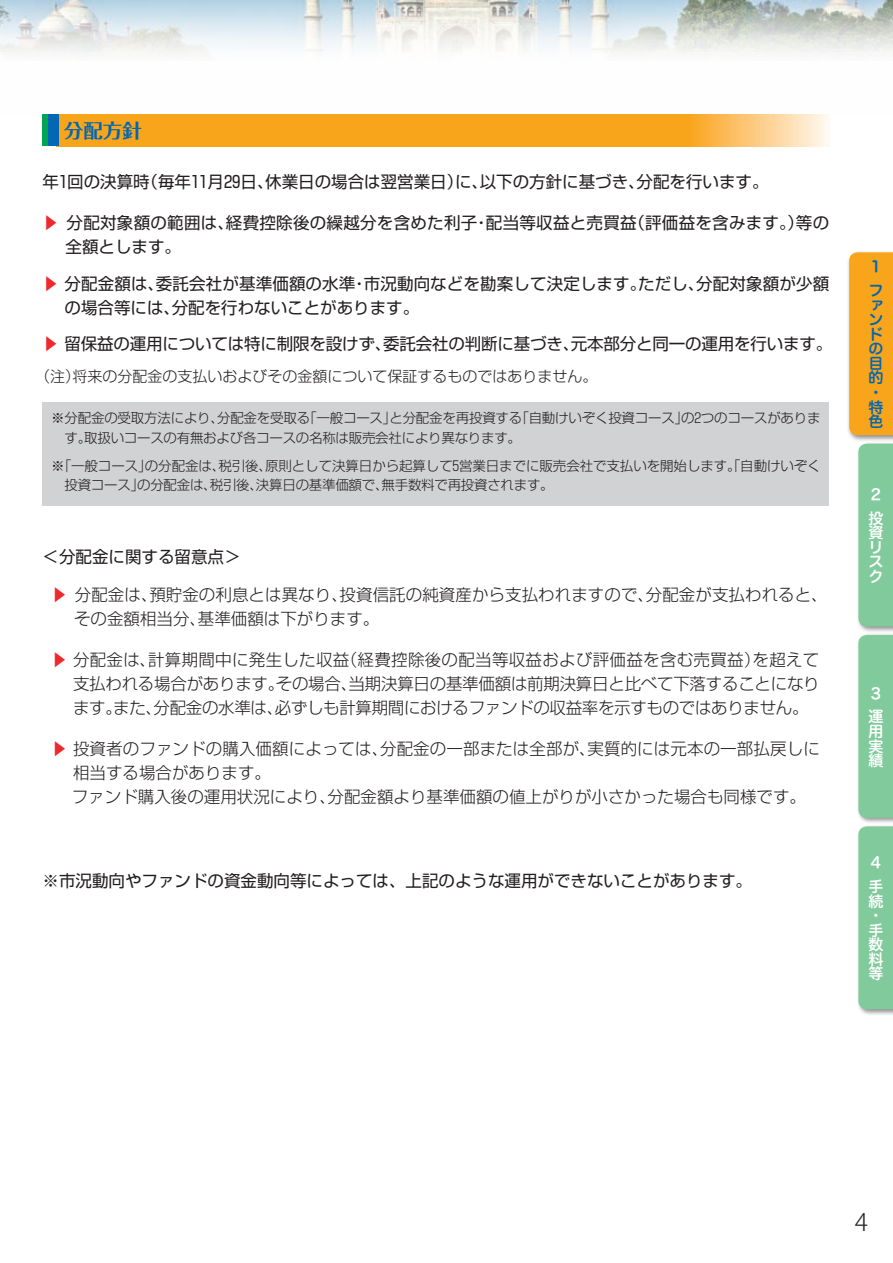
<style>
.page{position:relative;width:893px;height:1263px;background:#fff}
.page>*{position:absolute;margin:0;border:0;box-sizing:border-box;transform-origin:0 0}
.t1{font:300 24px "Koz Go Pro";color:#231f20}
.t2{font:700 19.5px "Folk Pro";color:#0166b3}
.t3{font:300 16.5px/24px "Shin Go Pr 5";color:#231f20}
.t4{font:16.5px/24px "Shin Go Pr 5";color:#231f20}
.t5{font:300 15px "Shin Go Pr 5";color:#231f20}
.t6{font:15px/14.5px "Hira Maru Std N W6";color:#fff}
.t7{font:15px/14.5px "Hira Maru Std N W6";color:#0166b3}
.t8{font:300 13.5px/19.5px "Shin Go Pr 5";letter-spacing:-.015em;color:#231f20}
.s1{color:#ee292d}
</style>
<div class="page">
<div style="left:847px;top:250px;width:46px;height:192px;background:#231f20;opacity:.5"></div>
<div style="left:849px;top:252px;width:44px;height:183px;background:#f9a51b"></div>
<div style="left:856px;top:441px;width:37px;height:192px;background:#231f20;opacity:.5"></div>
<div style="left:858px;top:444px;width:35px;height:182px;background:#80ca9c"></div>
<div style="left:856px;top:632px;width:37px;height:193px;background:#231f20;opacity:.5"></div>
<div style="left:858px;top:635px;width:35px;height:183px;background:#80ca9c"></div>
<div style="left:856px;top:824px;width:37px;height:192px;background:#231f20;opacity:.5"></div>
<div style="left:858px;top:826px;width:35px;height:183px;background:#80ca9c"></div>
<img style="left:1px;top:0;width:892px;height:119px">
<img style="left:0;top:0;width:1px;height:115px">
<svg style="left:58px;top:115px;width:771px;height:31px;background:#f9ac2f"></svg>
<div style="left:43px;top:115px;width:6px;height:31px;background:#00a54f"></div>
<div style="left:48px;top:115px;width:10px;height:31px;background:#0166b3"></div>
<div style="left:43px;top:403px;width:786px;height:103px;background:#d1d2d4"></div>
<p class="t2" style="left:64px;top:114px;width:79px">分配方針</p>
<p class="t4" style="left:43px;top:168px;width:727px">年1回の決算時（毎年11月29日、休業日の場合は翌営業日）に、以下の方針に基づき、分配を行います。</p>
<p class="t4" style="left:59px;top:209px;width:772px;text-indent:-16px"><span class="s1">▶</span> 分配対象額の範囲は、経費控除後の繰越分を含めた利子・配当等収益と売買益（評価益を含みます。）等の　全額とします。</p>
<p class="t4" style="left:65px;top:270px;width:766px;text-indent:-22px"><span class="s1">▶</span> 分配金額は、委託会社が基準価額の水準・市況動向などを勘案して決定します。ただし、分配対象額が少額の場合等には、分配を行わないことがあります。</p>
<p class="t4" style="left:43px;top:331px;width:791px"><span class="s1">▶</span> 留保益の運用については特に制限を設けず、委託会社の判断に基づき、元本部分と同一の運用を行います。</p>
<p class="t5" style="left:35px;top:364px;width:564px">（注）将来の分配金の支払いおよびその金額について保証するものではありません。</p>
<p class="t8" style="left:65px;top:407px;width:758px;text-indent:-14px">※分配金の受取方法により、分配金を受取る「一般コース」と分配金を再投資する「自動けいぞく投資コース」の2つのコースがあります。取扱いコースの有無および各コースの名称は販売会社により異なります。</p>
<p class="t8" style="left:65px;top:454px;width:758px;text-indent:-14px">※「一般コース」の分配金は、税引後、原則として決算日から起算して5営業日までに販売会社で支払いを開始します。「自動けいぞく投資コース」の分配金は、税引後、決算日の基準価額で、無手数料で再投資されます。</p>
<p class="t4" style="left:43px;top:543px;width:200px">＜分配金に関する留意点＞</p>
<p class="t3" style="left:68px;top:581px;width:762px;text-indent:-16px"><span class="s1">▶</span> 分配金は、預貯金の利息とは異なり、投資信託の純資産から支払われますので、分配金が支払われると、　その金額相当分、基準価額は下がります。</p>
<p class="t3" style="left:73px;top:646px;width:748px;text-align:justify;text-indent:-22px"><span class="s1">▶</span> 分配金は、計算期間中に発生した収益（経費控除後の配当等収益および評価益を含む売買益）を超えて支払われる場合があります。その場合、当期決算日の基準価額は前期決算日と比べて下落することになります。また、分配金の水準は、必ずしも計算期間におけるファンドの収益率を示すものではありません。</p>
<p class="t3" style="left:72px;top:735px;width:749px;text-indent:-21px"><span class="s1">▶</span> 投資者のファンドの購入価額によっては、分配金の一部または全部が、実質的には元本の一部払戻しに相当する場合があります。<br>ファンド購入後の運用状況により、分配金額より基準価額の値上がりが小さかった場合も同様です。</p>
<p class="t4" style="left:43px;top:867px;width:711px">※市況動向やファンドの資金動向等によっては、上記のような運用ができないことがあります。</p>
<p class="t7" style="left:868px;top:255px;width:15px;line-height:23.7px">１フ</p>
<p class="t7" style="left:868px;top:298px;width:16px">ァンドの目的・特色</p>
<p class="t6" style="left:868px;top:483px;width:16px;line-height:23.5px">２投</p>
<p class="t6" style="left:868px;top:526px;width:16px">資リスク</p>
<p class="t6" style="left:868px;top:682px;width:16px;line-height:23.7px">３運</p>
<p class="t6" style="left:868px;top:724px;width:16px;text-align:justify">用実績</p>
<p class="t6" style="left:868px;top:851px;width:16px;line-height:23.5px">４手</p>
<p class="t6" style="left:868px;top:894px;width:16px">続・手数料等</p>
<h1 class="t1" style="left:855px;top:1207px;width:15px">4</h1>
</div>
